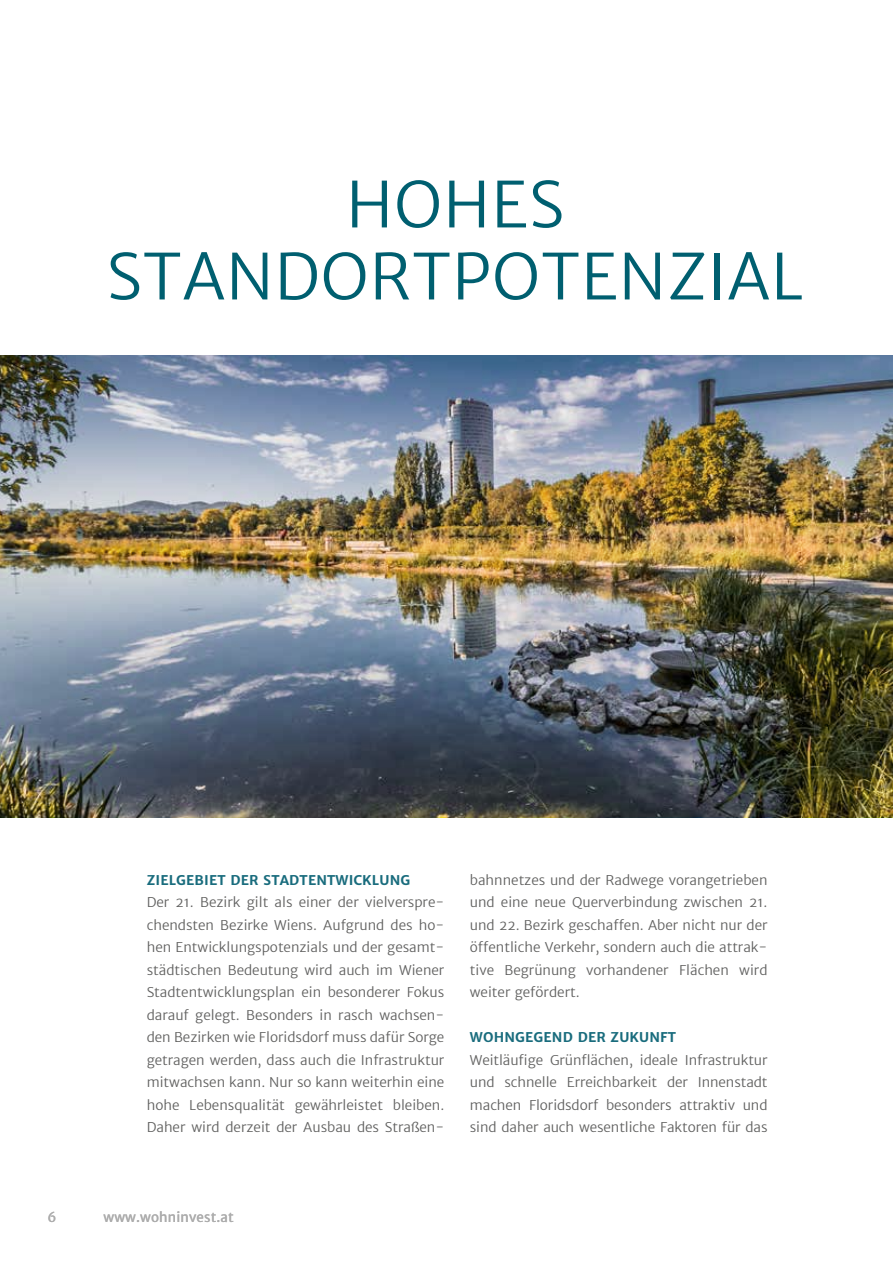
<style>
.page{position:relative;width:893px;height:1263px;background:#fff}
.page>*{position:absolute;margin:0;border:0;box-sizing:border-box;transform-origin:0 0}
.t1{font:300 63px/72px "Merriweather Sans";letter-spacing:.01em;color:#005f70;text-align:center}
.t2{font:300 13.5px/22.5px "Merriweather Sans";color:#60605f;text-align:justify}
.t3{font:700 13.5px "Merriweather Sans";letter-spacing:.01em;color:#196c7d}
.t4{font:13.5px "Merriweather Sans";letter-spacing:.01em;color:#adadad}
</style>
<div class="page">
<img style="left:0;top:355px;width:893px;height:462px">
<h1 class="t1" style="left:106px;top:168px;width:699px">HOHES<br>STANDORTPOTENZIAL</h1>
<p class="t3" style="left:147px;top:871px;width:265px">ZIELGEBIET DER STADTENTWICKLUNG</p>
<p class="t2" style="left:147px;top:891px;width:299px">Der 21. Bezirk gilt als einer der vielverspre&shy;chendsten Bezirke Wiens. Aufgrund des ho&shy;hen Entwicklungspotenzials und der gesamt&shy;städtischen Bedeutung wird auch im Wiener Stadtentwicklungsplan ein besonderer Fokus darauf gelegt. Besonders in rasch wachsen&shy;den Bezirken wie Floridsdorf muss dafür Sorge getragen werden, dass auch die Infrastruktur mitwachsen kann. Nur so kann weiterhin eine hohe Lebensqualität gewährleistet bleiben.<br>Daher wird derzeit der Ausbau des Straßen-</p>
<p class="t2" style="left:470px;top:868px;width:299px">bahnnetzes und der Radwege vorangetrieben und eine neue Querverbindung zwischen 21. und 22. Bezirk geschaffen. Aber nicht nur der öffentliche Verkehr, sondern auch die attrak&shy;tive Begrünung vorhandener Flächen wird weiter gefördert.</p>
<p class="t3" style="left:470px;top:1028px;width:208px">WOHNGEGEND DER ZUKUNFT</p>
<p class="t2" style="left:470px;top:1048px;width:299px">Weitläufige Grünflächen, ideale Infrastruktur und schnelle Erreichbarkeit der Innenstadt machen Floridsdorf besonders attraktiv und sind daher auch wesentliche Faktoren für das</p>
<p class="t4" style="left:48px;top:1208px;width:11px">6</p>
<p class="t4" style="left:103px;top:1208px;width:132px">www.wohninvest.at</p>
</div>
